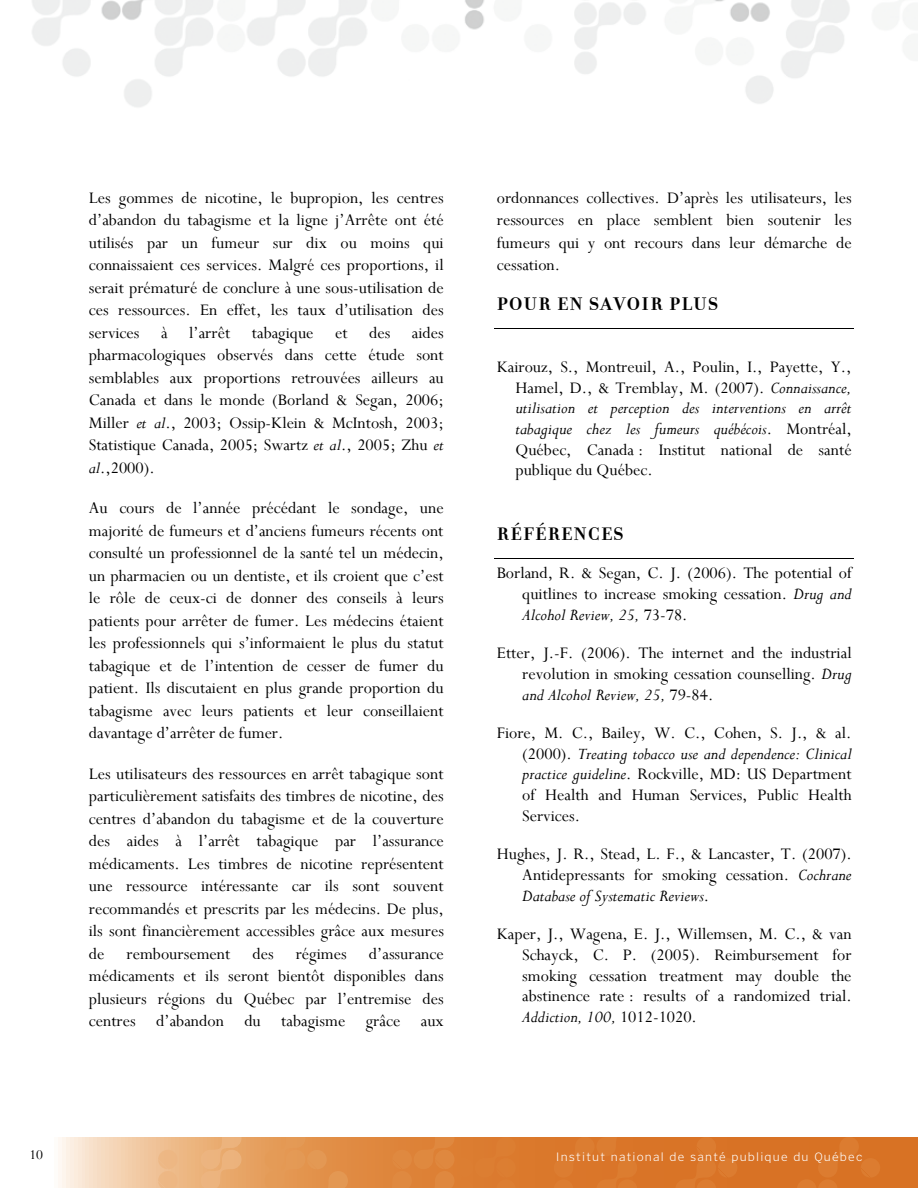
<style>
.page{position:relative;width:918px;height:1188px;background:#fff}
.page>*{position:absolute;margin:0;border:0;box-sizing:border-box;transform-origin:0 0}
.t1{font:700 19.5px "Filosofia";letter-spacing:.075em;color:#000}
.t2{font:18px/22.5px "Perpetua";color:#000;text-align:justify}
.t3{font:15px "Perpetua";color:#000}
.t4{font:300 12px "Poynter Text Sans";letter-spacing:.1em;color:#fff}
.s1{font-style:italic}
</style>
<div class="page">
<svg style="left:58px;top:1137px;width:374px;height:51px;background:#e9ab73"></svg>
<img style="left:32px;top:0;width:818px;height:107px">
<svg style="left:432px;top:1137px;width:486px;height:51px;background:#d9762a"></svg>
<hr style="left:495px;top:328px;width:359px;height:1px;background:#000">
<hr style="left:495px;top:559px;width:359px;height:1px;background:#000">
<p class="t2" style="left:89px;top:187px;width:357px">Les gommes de nicotine, le bupropion, les centres d’abandon du tabagisme et la ligne j’Arrête ont été utilisés par un fumeur sur dix ou moins qui connaissaient ces services. Malgré ces proportions, il serait prématuré de conclure à une sous-utilisation de ces ressources. En effet, les taux d’utilisation des services à l’arrêt tabagique et des aides pharmacologiques observés dans cette étude sont semblables aux proportions retrouvées ailleurs au Canada et dans le monde (Borland &amp; Segan, 2006; Miller <span class="s1">et al</span>., 2003; Ossip-Klein &amp; McIntosh, 2003; Statistique Canada, 2005; Swartz <span class="s1">et al</span>., 2005; Zhu <span class="s1">et al</span>.,2000).</p>
<p class="t2" style="left:89px;top:497px;width:356px">Au cours de l’année précédant le sondage, une majorité de fumeurs et d’anciens fumeurs récents ont consulté un professionnel de la santé tel un médecin, un pharmacien ou un dentiste, et ils croient que c’est le rôle de ceux-ci de donner des conseils à leurs patients pour arrêter de fumer. Les médecins étaient les professionnels qui s’informaient le plus du statut tabagique et de l’intention de cesser de fumer du patient. Ils discutaient en plus grande proportion du tabagisme avec leurs patients et leur conseillaient davantage d’arrêter de fumer.</p>
<p class="t2" style="left:89px;top:763px;width:357px">Les utilisateurs des ressources en arrêt tabagique sont particulièrement satisfaits des timbres de nicotine, des centres d’abandon du tabagisme et de la couverture des aides à l’arrêt tabagique par l’assurance médicaments. Les timbres de nicotine représentent une ressource intéressante car ils sont souvent recommandés et prescrits par les médecins. De plus, ils sont financièrement accessibles grâce aux mesures de remboursement des régimes d’assurance médicaments et ils seront bientôt disponibles dans plusieurs régions du Québec par l’entremise des centres d’abandon du tabagisme grâce aux</p>
<p class="t2" style="left:497px;top:187px;width:356px">ordonnances collectives. D’après les utilisateurs, les ressources en place semblent bien soutenir les fumeurs qui y ont recours dans leur démarche de cessation.</p>
<p class="t1" style="left:497px;top:293px;width:223px">POUR EN SAVOIR PLUS</p>
<p class="t2" style="left:515px;top:357px;width:338px;line-height:20.7px;text-indent:-19px">Kairouz, S., Montreuil, A., Poulin, I., Payette, Y., Hamel, D., &amp; Tremblay, M. (2007). <span class="s1">Connaissance, utilisation et perception des interventions en arrêt tabagique chez les fumeurs québécois</span>. Montréal, Québec, Canada : Institut national de santé publique du Québec.</p>
<p class="t1" style="left:497px;top:523px;width:128px">RÉFÉRENCES</p>
<p class="t2" style="left:522px;top:564px;width:331px;line-height:20.5px;text-indent:-25px">Borland, R. &amp; Segan, C. J. (2006). The potential of quitlines to increase smoking cessation. <span class="s1">Drug and Alcohol Review, 25,</span> 73-78.</p>
<p class="t2" style="left:522px;top:644px;width:331px;line-height:20.7px;text-indent:-25px">Etter, J.-F. (2006). The internet and the industrial revolution in smoking cessation counselling. <span class="s1">Drug and Alcohol Review, 25,</span> 79-84.</p>
<p class="t2" style="left:522px;top:723px;width:331px;line-height:20.7px;text-indent:-25px">Fiore, M. C., Bailey, W. C., Cohen, S. J., &amp; al. (2000). <span class="s1">Treating tobacco use and dependence: Clinical practice guideline</span>. Rockville, MD: US Department of Health and Human Services, Public Health Services.</p>
<p class="t2" style="left:522px;top:845px;width:331px;line-height:20.5px;text-indent:-25px">Hughes, J. R., Stead, L. F., &amp; Lancaster, T. (2007).<br>Antidepressants for smoking cessation. <span class="s1">Cochrane Database of Systematic Reviews</span>.</p>
<p class="t2" style="left:522px;top:925px;width:331px;line-height:20.5px;text-indent:-25px">Kaper, J., Wagena, E. J., Willemsen, M. C., &amp; van Schayck, C. P. (2005). Reimbursement for smoking cessation treatment may double the abstinence rate : results of a randomized trial.<br><span class="s1">Addiction, 100,</span> 1012-1020.</p>
<p class="t3" style="left:29px;top:1147px;width:15px">10</p>
<p class="t4" style="left:556px;top:1150px;width:308px">Institut national de santé publique du Québec</p>
</div>
